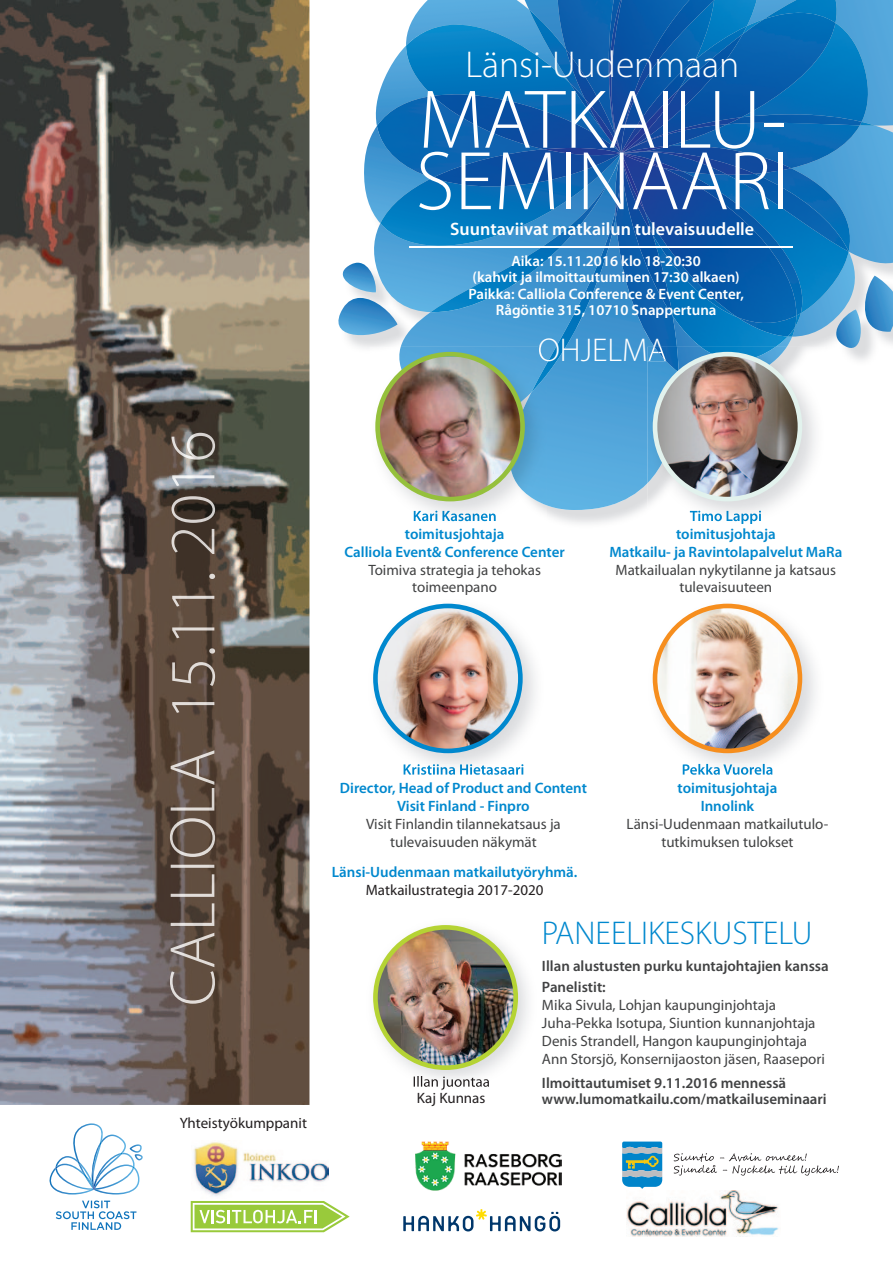
<style>
.page{position:relative;width:893px;height:1263px;background:#fff}
.page>*{position:absolute;margin:0;border:0;box-sizing:border-box;transform-origin:0 0}
.t1{font:300 84px/61.5px "Myriad Pro";color:#fff}
.t2{font:300 37.5px "Myriad Pro";color:#fff}
.t3{font:300 33px "Myriad Pro";color:#0088ce}
.t4{font:300 33px "Myriad Pro";color:#fff}
.t5{font:600 18px "Myriad Pro";color:#fff}
.t6{font:15px/18px "Myriad Pro";color:#414243;text-align:center}
.t7{font:600 15px/18px "Myriad Pro";color:#0088ce;text-align:center}
.t8{font:600 15px/16.5px "Myriad Pro";color:#fff;text-align:center}
.t9{font:600 15px/21px "Myriad Pro";color:#414243}
.t10{font:15px "Myriad Pro";color:#231f20}
</style>
<div class="page">
<img style="left:0;top:0;width:309px;height:1105px">
<img style="left:349px;top:262px;width:544px;height:262px">
<img style="left:824px;top:421px;width:69px;height:103px">
<img style="left:853px;top:493px;width:34px;height:31px">
<img style="left:835px;top:309px;width:27px;height:42px">
<img style="left:860px;top:276px;width:33px;height:56px">
<div style="left:857px;top:126px;width:36px;height:139px;background:#54a7dc"></div>
<img style="left:795px;top:168px;width:62px;height:169px">
<div style="left:837px;top:0;width:56px;height:126px;background:#53a5da"></div>
<img style="left:860px;top:122px;width:15px;height:4px">
<img style="left:375px;top:46px;width:31px;height:80px">
<img style="left:791px;top:125px;width:69px;height:43px">
<img style="left:835px;top:23px;width:35px;height:99px">
<img style="left:835px;top:114px;width:27px;height:11px">
<img style="left:757px;top:0;width:7px;height:13px">
<img style="left:714px;top:0;width:43px;height:13px">
<img style="left:764px;top:0;width:73px;height:23px">
<img style="left:624px;top:0;width:90px;height:19px">
<img style="left:631px;top:13px;width:204px;height:135px">
<img style="left:622px;top:34px;width:121px;height:112px">
<img style="left:622px;top:88px;width:57px;height:58px">
<img style="left:410px;top:0;width:115px;height:25px">
<img style="left:406px;top:25px;width:123px;height:71px">
<img style="left:525px;top:0;width:33px;height:49px">
<img style="left:558px;top:0;width:48px;height:49px">
<img style="left:606px;top:0;width:16px;height:142px">
<img style="left:529px;top:10px;width:56px;height:84px">
<img style="left:566px;top:49px;width:54px;height:45px">
<img style="left:569px;top:83px;width:39px;height:11px">
<img style="left:813px;top:168px;width:43px;height:83px">
<img style="left:813px;top:171px;width:36px;height:142px">
<img style="left:813px;top:174px;width:36px;height:78px">
<img style="left:668px;top:146px;width:123px;height:7px">
<img style="left:668px;top:152px;width:87px;height:1px">
<img style="left:644px;top:146px;width:24px;height:7px">
<img style="left:342px;top:263px;width:30px;height:30px">
<img style="left:338px;top:298px;width:59px;height:42px">
<img style="left:401px;top:312px;width:146px;height:35px">
<img style="left:364px;top:126px;width:13px;height:85px">
<img style="left:377px;top:96px;width:56px;height:58px">
<img style="left:433px;top:94px;width:188px;height:55px">
<img style="left:372px;top:154px;width:59px;height:158px">
<img style="left:431px;top:274px;width:116px;height:40px">
<img style="left:380px;top:153px;width:235px;height:121px">
<img style="left:432px;top:149px;width:186px;height:46px">
<img style="left:544px;top:148px;width:74px;height:9px">
<img style="left:677px;top:325px;width:111px;height:22px">
<img style="left:796px;top:316px;width:5px;height:11px">
<img style="left:737px;top:325px;width:59px;height:11px">
<img style="left:797px;top:153px;width:16px;height:163px">
<img style="left:677px;top:153px;width:120px;height:172px">
<img style="left:662px;top:153px;width:20px;height:18px">
<img style="left:645px;top:153px;width:17px;height:2px">
<img style="left:547px;top:218px;width:100px;height:292px">
<img style="left:616px;top:165px;width:61px;height:182px">
<img style="left:574px;top:270px;width:21px;height:43px">
<img style="left:615px;top:161px;width:6px;height:57px">
<img style="left:621px;top:155px;width:52px;height:161px">
<img style="left:622px;top:156px;width:31px;height:79px">
<img style="left:621px;top:153px;width:24px;height:59px">
<svg style="left:618px;top:142px;width:26px;height:23px"></svg>
<hr style="left:410px;top:246px;width:383px;height:1px;background:#fff">
<img style="left:370px;top:347px;width:177px;height:177px">
<img style="left:397px;top:347px;width:150px;height:27px">
<img style="left:502px;top:374px;width:45px;height:131px">
<img style="left:531px;top:363px;width:16px;height:29px">
<img style="left:539px;top:347px;width:8px;height:14px">
<img style="left:414px;top:511px;width:82px;height:10px">
<img style="left:375px;top:352px;width:150px;height:149px">
<img style="left:647px;top:347px;width:177px;height:177px">
<img style="left:679px;top:347px;width:108px;height:5px">
<img style="left:701px;top:347px;width:74px;height:5px">
<img style="left:647px;top:361px;width:6px;height:122px">
<img style="left:666px;top:347px;width:13px;height:5px">
<img style="left:647px;top:347px;width:7px;height:14px">
<img style="left:654px;top:347px;width:12px;height:5px">
<img style="left:690px;top:511px;width:71px;height:13px">
<img style="left:653px;top:352px;width:149px;height:149px">
<img style="left:403px;top:603px;width:132px;height:172px">
<img style="left:404px;top:764px;width:131px;height:11px">
<img style="left:373px;top:604px;width:150px;height:149px">
<img style="left:652px;top:603px;width:163px;height:172px">
<img style="left:683px;top:764px;width:89px;height:11px">
<img style="left:653px;top:604px;width:149px;height:149px">
<img style="left:170px;top:433px;width:45px;height:571px">
<img style="left:414px;top:1076px;width:75px;height:14px">
<img style="left:373px;top:925px;width:145px;height:145px">
<svg style="left:191px;top:1201px;width:159px;height:31px"></svg>
<svg style="left:403px;top:1209px;width:157px;height:22px"></svg>
<img style="left:415px;top:1141px;width:146px;height:50px">
<svg style="left:622px;top:1141px;width:41px;height:48px;background:#57a2bf"></svg>
<svg style="left:674px;top:1153px;width:165px;height:22px"></svg>
<img style="left:194px;top:1142px;width:134px;height:54px">
<img style="left:626px;top:1191px;width:153px;height:45px">
<img style="left:49px;top:1165px;width:44px;height:29px">
<svg style="left:130px;top:1144px;width:13px;height:16px"></svg>
<img style="left:104px;top:1134px;width:22px;height:19px">
<img style="left:94px;top:1168px;width:46px;height:26px">
<img style="left:97px;top:1153px;width:38px;height:36px">
<img style="left:97px;top:1153px;width:26px;height:34px">
<img style="left:56px;top:1156px;width:16px;height:10px">
<img style="left:56px;top:1166px;width:34px;height:24px">
<img style="left:78px;top:1185px;width:4px;height:3px">
<img style="left:82px;top:1185px;width:8px;height:3px">
<img style="left:72px;top:1123px;width:32px;height:62px">
<img style="left:92px;top:1140px;width:10px;height:45px">
<svg style="left:90px;top:1180px;width:7px;height:10px"></svg>
<svg style="left:77px;top:1160px;width:4px;height:6px"></svg>
<svg style="left:56px;top:1200px;width:80px;height:30px"></svg>
<h2 class="t2" style="left:465px;top:42px;width:275px">Länsi-Uudenmaan</h2>
<h1 class="t1" style="left:416px;top:88px;width:375px">MATKAILU-<br>SEMINAARI</h1>
<p class="t5" style="left:450px;top:217px;width:305px">Suuntaviivat matkailun tulevaisuudelle</p>
<p class="t8" style="left:468px;top:252px;width:277px">Aika: 15.11.2016 klo 18-20:30<br>(kahvit ja ilmoittautuminen 17:30 alkaen)<br>Paikka: Calliola Conference &amp; Event Center, Rågöntie 315, 10710 Snappertuna</p>
<h3 class="t4" style="left:538px;top:330px;width:130px">OHJELMA</h3>
<p class="t7" style="left:345px;top:525px;width:222px">toimitusjohtaja<br>Calliola Event&amp; Conference Center</p>
<p class="t6" style="left:368px;top:561px;width:174px;line-height:16.5px">Toimiva strategia ja tehokas toimeenpano</p>
<p class="t7" style="left:609px;top:525px;width:234px">toimitusjohtaja<br>Matkailu- ja Ravintolapalvelut MaRa</p>
<p class="t6" style="left:616px;top:561px;width:222px;line-height:16.5px">Matkailualan nykytilanne ja katsaus tulevaisuuteen</p>
<p class="t10" style="left:180px;top:1113px;width:129px">Yhteistyökumppanit</p>
<p class="t7" style="left:340px;top:778px;width:249px">Director, Head of Product and Content<br>Visit Finland - Finpro</p>
<p class="t6" style="left:366px;top:814px;width:196px">Visit Finlandin tilannekatsaus ja tulevaisuuden näkymät</p>
<p class="t7" style="left:332px;top:863px;width:247px">Länsi-Uudenmaan matkailutyöryhmä.</p>
<p class="t10" style="left:366px;top:881px;width:179px">Matkailustrategia 2017-2020</p>
<p class="t7" style="left:678px;top:778px;width:101px">toimitusjohtaja<br>Innolink</p>
<p class="t6" style="left:627px;top:814px;width:203px">Länsi-Uudenmaan matkailutulo&shy;tutkimuksen tulokset</p>
<p class="t10" style="left:417px;top:1089px;width:70px">Kaj Kunnas</p>
<h3 class="t3" style="left:542px;top:913px;width:272px">PANEELIKESKUSTELU</h3>
<p class="t9" style="left:542px;top:954px;width:288px">Illan alustusten purku kuntajohtajien kanssa<br>Panelistit:</p>
<p class="t6" style="left:542px;top:995px;width:285px;text-align:left">Mika Sivula, Lohjan kaupunginjohtaja Juha-Pekka Isotupa, Siuntion kunnanjohtaja Denis Strandell, Hangon kaupunginjohtaja Ann Storsjö, Konsernijaoston jäsen, Raasepori</p>
<p class="t9" style="left:542px;top:1074px;width:286px;line-height:16.5px">Ilmoittautumiset 9.11.2016 mennessä www.lumomatkailu.com/matkailuseminaari</p>
</div>
